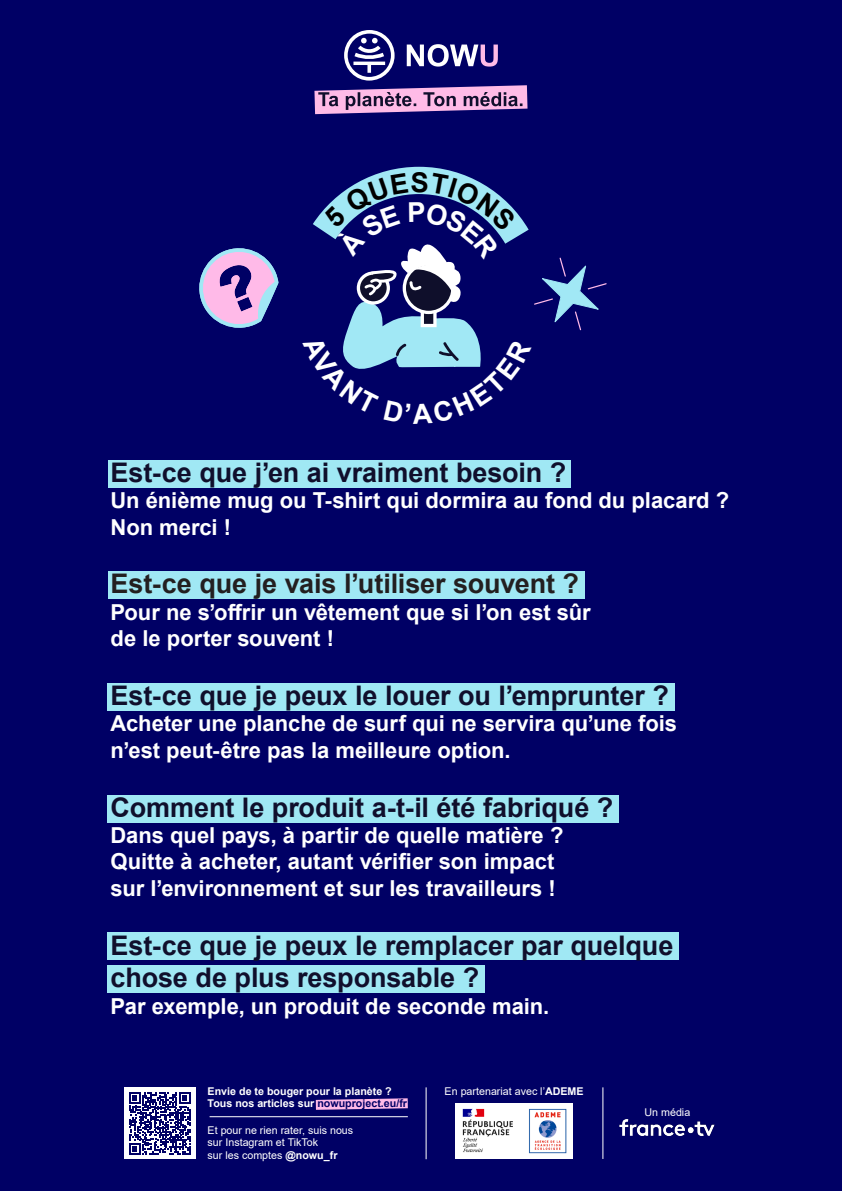
<style>
.page{position:relative;width:842px;height:1191px;background:#000065}
.page>*{position:absolute;margin:0;border:0;box-sizing:border-box;transform-origin:0 0}
.t1{font:700 27px/32.4px "Arial";letter-spacing:-.005em;color:#100f2c}
.t2{font:700 27px "Arial";letter-spacing:-.005em;color:#231f20}
.t3{font:700 22px/26.4px "Arial";letter-spacing:-.005em;color:#fff}
.t4{font:10.7px/12.8px "Arial";color:#fff}
.t5{font:700 10.7px "Arial";color:#fff}
.s1{color:#000065}
.s2{font-weight:700}
</style>
<div class="page">
<svg style="left:199px;top:248px;width:79px;height:80px"></svg>
<div style="left:108px;top:460px;width:462px;height:27px;background:#a0e8f4"></div>
<div style="left:108px;top:571px;width:477px;height:27px;background:#a0e8f4"></div>
<div style="left:108px;top:683px;width:567px;height:27px;background:#a0e8f4"></div>
<div style="left:108px;top:795px;width:511px;height:27px;background:#a0e8f4"></div>
<div style="left:108px;top:932px;width:571px;height:27px;background:#a0e8f4"></div>
<div style="left:108px;top:965px;width:377px;height:27px;background:#a0e8f4"></div>
<svg style="left:314px;top:30px;width:213px;height:84px"></svg>
<svg style="left:316px;top:1098px;width:92px;height:11px"></svg>
<div style="left:124px;top:1087px;width:72px;height:72px;background:#fff"></div>
<svg style="left:129px;top:1092px;width:62px;height:62px"></svg>
<hr style="left:210px;top:1116px;width:198px;height:1px;background:#fff">
<hr style="left:426px;top:1087px;width:1px;height:72px;background:#fff">
<hr style="left:603px;top:1087px;width:1px;height:72px;background:#fff">
<img style="left:619px;top:1119px;width:96px;height:17px">
<img style="left:456px;top:1104px;width:117px;height:55px">
<svg style="left:313px;top:166px;width:294px;height:203px"></svg>
<p class="t1" style="left:111px;top:456px;width:457px">Est-ce que j’en ai vraiment besoin ?</p>
<p class="t3" style="left:111px;top:487px;width:620px">Un énième mug ou T-shirt qui dormira au fond du placard ?<br>Non merci !</p>
<p class="t2" style="left:111px;top:565px;width:470px">Est-ce que je vais l’utiliser souvent ?</p>
<p class="t3" style="left:111px;top:599px;width:482px">Pour ne s’offrir un vêtement que si l’on est sûr</p>
<p class="t3" style="left:111px;top:625px;width:225px">de le porter souvent !</p>
<p class="t1" style="left:111px;top:679px;width:560px">Est-ce que je peux le louer ou l’emprunter ?</p>
<p class="t3" style="left:111px;top:710px;width:568px">Acheter une planche de surf qui ne servira qu’une fois n’est peut-être pas la meilleure option.</p>
<p class="t1" style="left:111px;top:791px;width:504px">Comment le produit a-t-il été fabriqué ?</p>
<p class="t3" style="left:111px;top:822px;width:454px">Dans quel pays, à partir de quelle matière ?<br>Quitte à acheter, autant vérifier son impact sur l’environnement et sur les travailleurs !</p>
<p class="t1" style="left:111px;top:929px;width:564px">Est-ce que je peux le remplacer par quelque chose de plus responsable ?</p>
<p class="t3" style="left:111px;top:992px;width:440px">Par exemple, un produit de seconde main.</p>
<p class="t5" style="left:208px;top:1083px;width:186px">Envie de te bouger pour la planète ?</p>
<p class="t5" style="left:208px;top:1096px;width:201px">Tous nos articles sur <span class="s1">nowuproject.eu/fr</span></p>
<p class="t4" style="left:208px;top:1123px;width:147px">Et pour ne rien rater, suis nous sur Instagram et TikTok<br>sur les comptes <span class="s2">@nowu_fr</span></p>
<p class="t4" style="left:445px;top:1084px;width:141px">En partenariat avec l’<span class="s2">ADEME</span></p>
<p class="t4" style="left:644px;top:1105px;width:47px">Un média</p>
</div>
